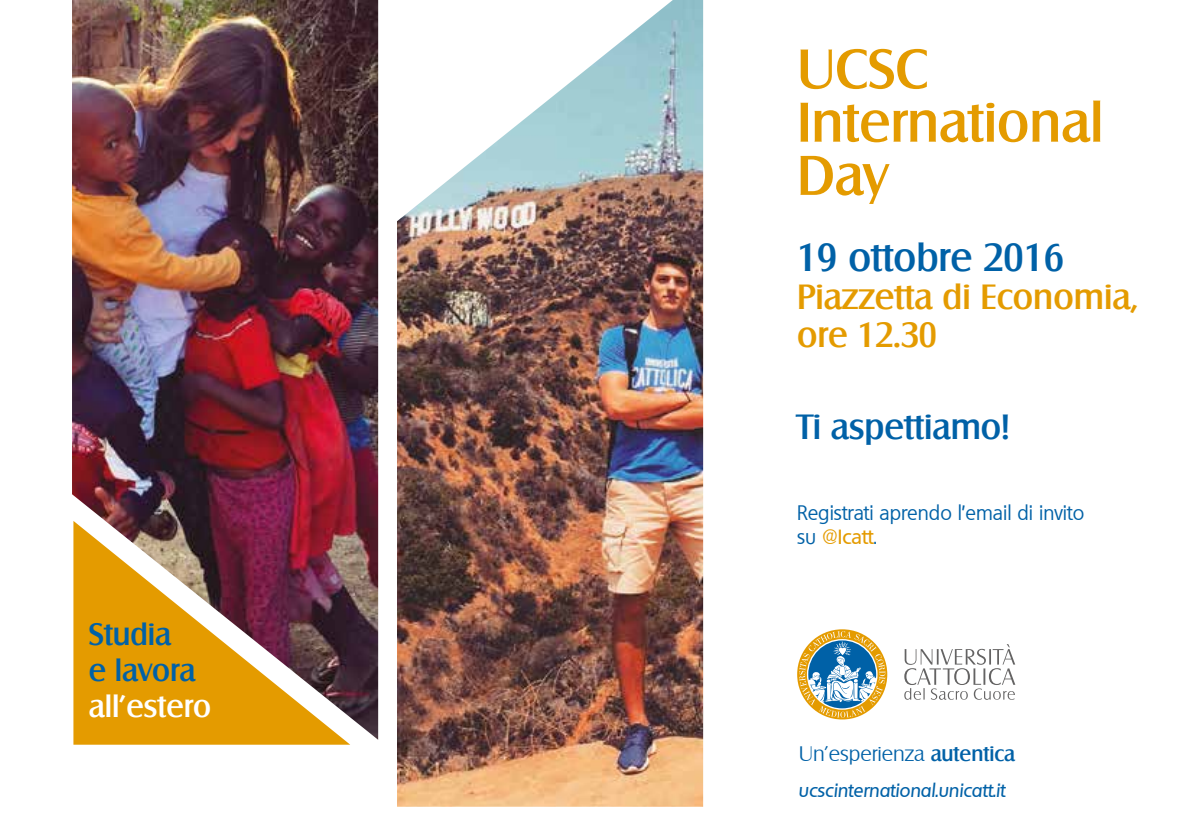
<style>
.page{position:relative;width:1191px;height:840px;background:#fff}
.page>*{position:absolute;margin:0;border:0;box-sizing:border-box;transform-origin:0 0}
.t1{font:500 54px/53.2px "Salzburg";color:#e49b00}
.t2{font:500 38px "Salzburg";color:#0061a7}
.t3{font:500 34px/38px "Salzburg";color:#e49b00}
.t4{font:500 34px "Salzburg";color:#0061a7}
.t5{font:500 30px/36px "Salzburg";color:#0061a7}
.t6{font:500 30px "Salzburg";color:#fff}
.t7{font:300 20.4px "Salzburg";color:#0061a7}
.t8{font:20px/24px "Quebec";color:#0061a7}
.t9{font:italic 500 18.4px "Quebec";color:#0061a7}
.s1{font-weight:500;color:#e49b00}
.s2{font-weight:500}
</style>
<div class="page">
<svg style="left:797px;top:629px;width:90px;height:90px"></svg>
<svg style="left:904px;top:644px;width:111px;height:55px"></svg>
<img style="left:72px;top:0;width:306px;height:739px">
<img style="left:397px;top:0;width:306px;height:806px">
<svg style="left:73px;top:520px;width:277px;height:224px;background:#b77d36"></svg>
<h3 class="t5" style="left:89px;top:615px;width:108px">Studia e lavora</h3>
<h3 class="t6" style="left:89px;top:688px;width:124px">all’estero</h3>
<h1 class="t1" style="left:797px;top:42px;width:308px">UCSC<br>International<br>Day</h1>
<h2 class="t2" style="left:797px;top:234px;width:268px">19 ottobre 2016</h2>
<h3 class="t3" style="left:797px;top:277px;width:342px">Piazzetta di Economia, ore 12.30</h3>
<h3 class="t4" style="left:797px;top:406px;width:213px">Ti aspettiamo!</h3>
<p class="t8" style="left:797px;top:500px;width:288px">Registrati aprendo l’email di invito su <span class="s1">@Icatt</span>.</p>
<p class="t7" style="left:798px;top:741px;width:218px">Un’esperienza <span class="s2">autentica</span></p>
<p class="t9" style="left:798px;top:778px;width:208px">ucscinternational.unicatt.it</p>
</div>
